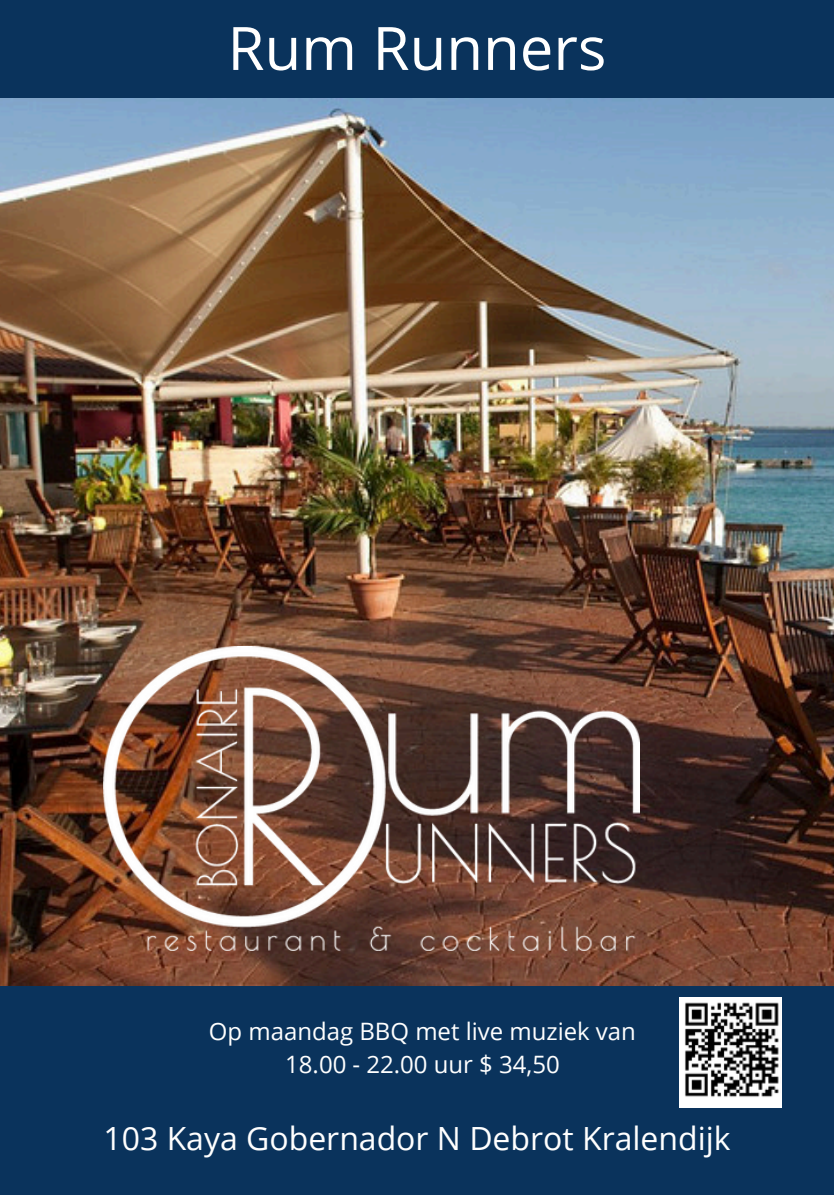
<style>
.page{position:relative;width:834px;height:1196px;background:#fff}
.page>*{position:absolute;margin:0;border:0;box-sizing:border-box;transform-origin:0 0}
.t1{font:60px "Open Sans";color:#fff}
.t2{font:32px "Open Sans";color:#fff}
.t3{font:24px/33px "Open Sans";color:#fff;text-align:center}
</style>
<div class="page">
<div style="left:0;top:0;width:834px;height:98px;background:#0a335c"></div>
<div style="left:0;top:984px;width:834px;height:210px;background:#0a335c"></div>
<img style="left:0;top:98px;width:834px;height:887px">
<img style="left:104px;top:646px;width:536px;height:304px">
<img style="left:679px;top:997px;width:102px;height:110px">
<h1 class="t1" style="left:227px;top:6px;width:380px">Rum Runners</h1>
<p class="t3" style="left:209px;top:1014px;width:428px">Op maandag BBQ met live muziek van<br>18.00 - 22.00 uur $ 34,50</p>
<p class="t2" style="left:104px;top:1116px;width:628px">103 Kaya Gobernador N Debrot Kralendijk</p>
</div>
